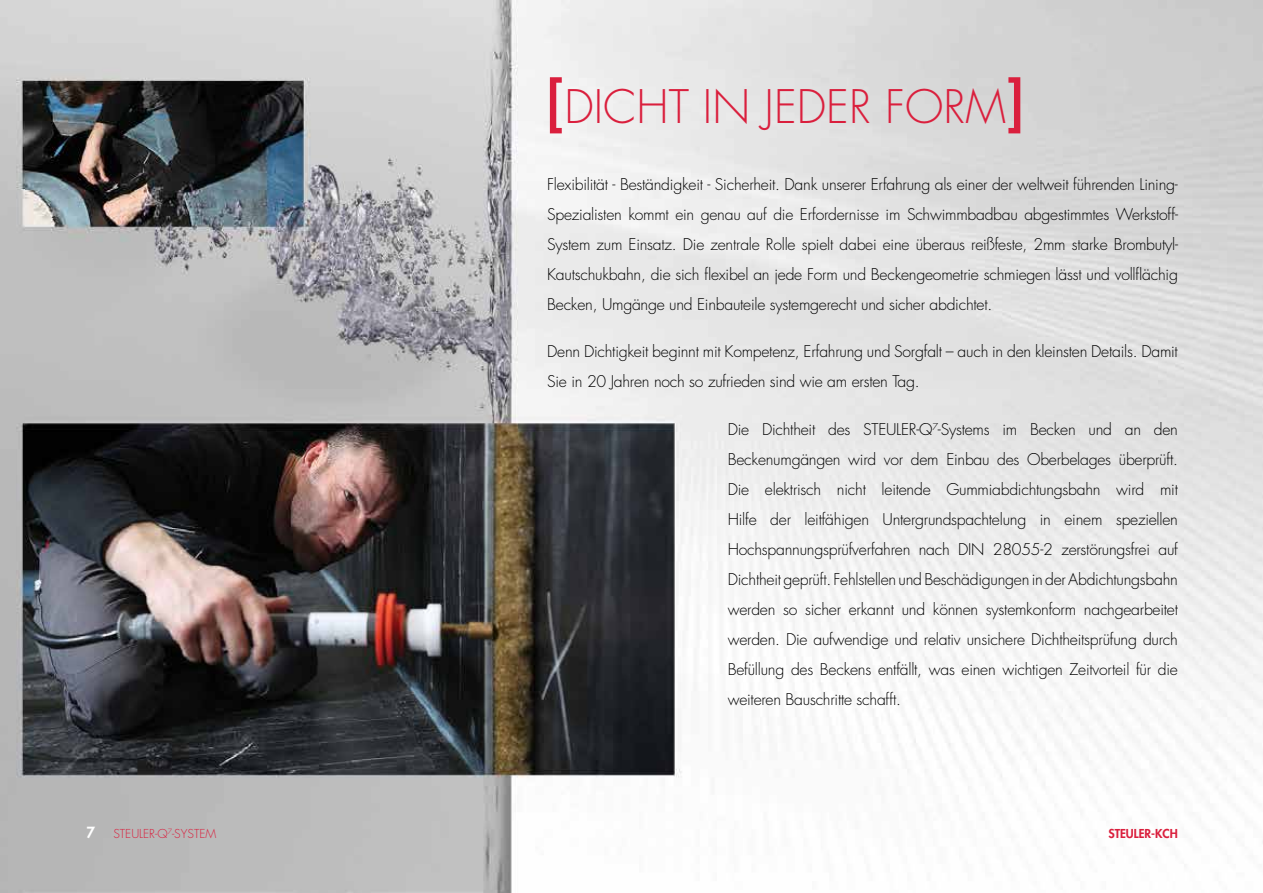
<style>
.page{position:relative;width:1263px;height:893px;background:#fff}
.page>*{position:absolute;margin:0;border:0;box-sizing:border-box;transform-origin:0 0}
.t1{font:300 45px "Futura";color:#da1f3d}
.t2{font:300 15.75px/30px "Futura";letter-spacing:-.015em;color:#000;text-align:justify}
.t3{font:300 12px "Futura";color:#da1f3d}
.t4{font:800 12px "Futura";color:#da1f3d}
.s1{font-weight:800;font-size:60px}
.s2{font-weight:800;font-size:15px;color:#fff}
</style>
<div class="page">
<img style="left:0;top:0;width:1263px;height:893px">
<h1 class="t1" style="left:547px;top:78px;width:477px"><span class="s1">[</span>DICHT IN JEDER FORM<span class="s1">]</span></h1>
<p class="t2" style="left:547px;top:169px;width:632px">Flexibilität - Beständigkeit - Sicherheit. Dank unserer Erfahrung als einer der weltweit führenden Lining-Spezialisten kommt ein genau auf die Erfordernisse im Schwimmbadbau abgestimmtes Werkstoff-System zum Einsatz. Die zentrale Rolle spielt dabei eine überaus reißfeste, 2mm starke Brombutyl-Kautschukbahn, die sich flexibel an jede Form und Beckengeometrie schmiegen lässt und vollflächig Becken, Umgänge und Einbauteile systemgerecht und sicher abdichtet.</p>
<p class="t2" style="left:547px;top:336px;width:632px">Denn Dichtigkeit beginnt mit Kompetenz, Erfahrung und Sorgfalt – auch in den kleinsten Details. Damit<br>Sie in 20 Jahren noch so zufrieden sind wie am ersten Tag.</p>
<p class="t2" style="left:728px;top:415px;width:452px">Die Dichtheit des STEULER-Q<sup>7</sup>-Systems im Becken und an den Beckenumgängen wird vor dem Einbau des Oberbelages überprüft.<br>Die elektrisch nicht leitende Gummiabdichtungsbahn wird mit Hilfe der leitfähigen Untergrundspachtelung in einem speziellen Hochspannungsprüfverfahren nach DIN 28055-2 zerstörungsfrei auf Dichtheit geprüft. Fehlstellen und Beschädigungen in der Abdichtungsbahn werden so sicher erkannt und können systemkonform nachgearbeitet werden. Die aufwendige und relativ unsichere Dichtheitsprüfung durch Befüllung des Beckens entfällt, was einen wichtigen Zeitvorteil für die weiteren Bauschritte schafft.</p>
<p class="t3" style="left:86px;top:826px;width:131px"><span class="s2">7</span> STEULER-Q<sup>7</sup>-SYSTEM</p>
<p class="t4" style="left:1108px;top:825px;width:71px">STEULER-KCH</p>
</div>
